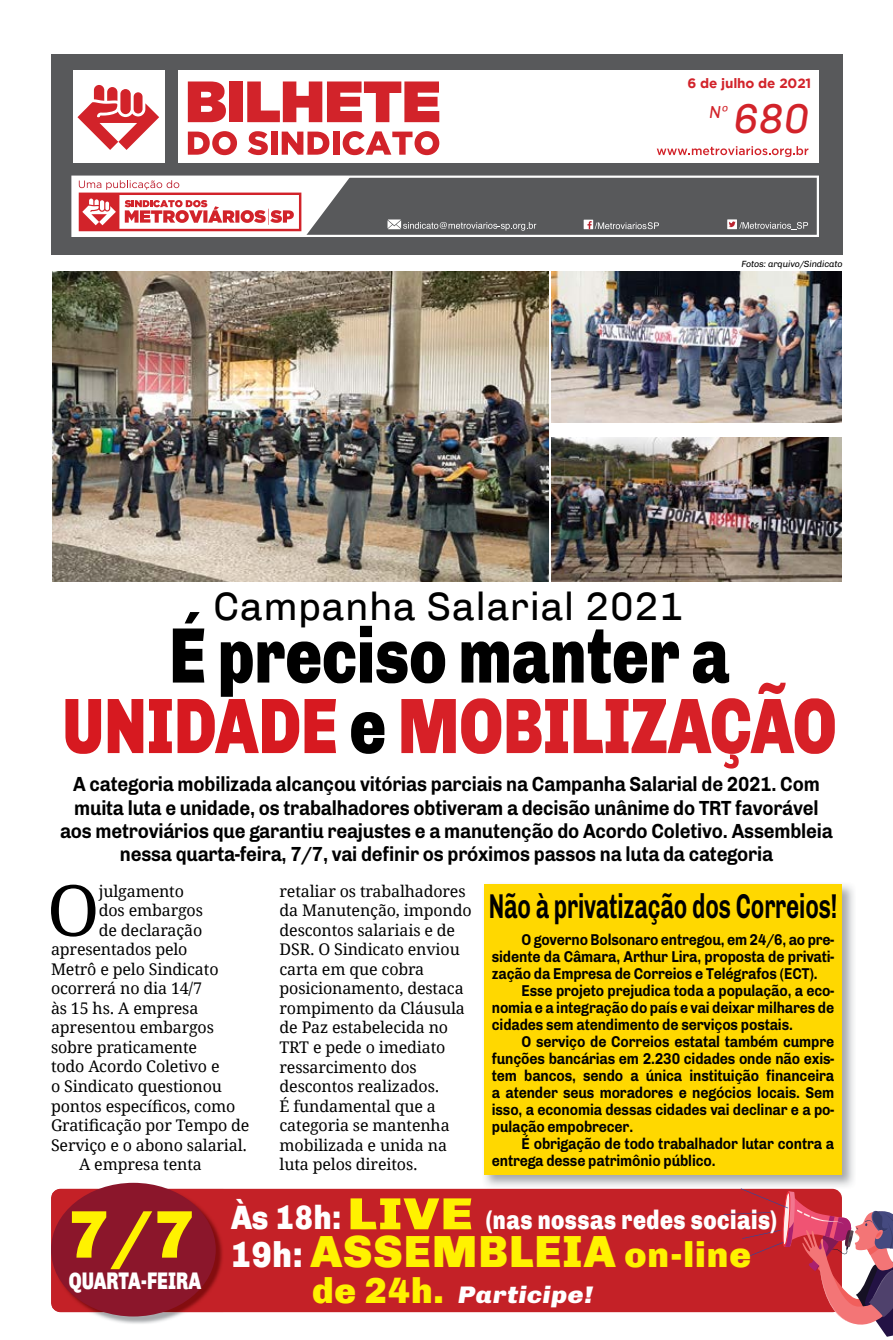
<style>
.page{position:relative;width:893px;height:1340px;background:#fff}
.page>*{position:absolute;margin:0;border:0;box-sizing:border-box;transform-origin:0 0}
.t1{font:900 78.75px/70.5px "Chivo";color:#000;text-align:center;scale:.78 1}
.t2{font:70.65px "Droid Serif";color:#000}
.t3{font:900 67.5px "Chivo";color:#fff200}
.t4{font:900 45px "Chivo";letter-spacing:.025em;color:#fff200}
.t5{font:italic 42px "Chivo";color:#d2232a}
.t6{font:39.6px "Chivo";letter-spacing:.01em;color:#000}
.t7{font:700 34.5px "Chivo";letter-spacing:-.005em;color:#000;scale:.65 1}
.t8{font:900 27px "Chivo";letter-spacing:.025em;color:#fff;scale:.8 1}
.t9{font:italic 900 24px "Chivo";letter-spacing:.025em;color:#fff;scale:1.1 1}
.t10{font:900 24px "Chivo";color:#fff;scale:.75 1}
.t11{font:700 20.4px/23.4px "Chivo";letter-spacing:-.01em;color:#000;text-align:center;scale:.9 1}
.t12{font:italic 17.4px "Chivo";color:#d2232a}
.t13{font:16.05px/19.5px "Droid Serif";letter-spacing:-.01em;color:#000}
.t14{font:700 15.75px/17px "Chivo";letter-spacing:-.01em;color:#000;text-align:justify;scale:.89 1}
.t15{font:700 13.5px "Gotham";letter-spacing:-.01em;color:#d2232a}
.t16{font:italic 9px "Chivo";letter-spacing:-.015em;color:#000}
.s1{color:#d71920}
.s2{color:#d72027}
.s3{font-size:33.75px}
.s4{font-size:45px;color:#fff200}
.s5{font-size:36px;color:#fff}
.s6{font-size:36px}
.s7{font-style:normal;font-size:36px;color:#fff200}
</style>
<div class="page">
<div style="left:51px;top:54px;width:792px;height:201px;background:#58595b"></div>
<div style="left:178px;top:71px;width:641px;height:92px;background:#fff"></div>
<div style="left:73px;top:71px;width:91px;height:92px;background:#fff"></div>
<svg style="left:77px;top:85px;width:82px;height:65px"></svg>
<svg style="left:188px;top:81px;width:38px;height:41px;background:#d9474d"></svg>
<div style="left:229px;top:81px;width:13px;height:41px;background:#d2232a"></div>
<svg style="left:247px;top:81px;width:192px;height:41px"></svg>
<svg style="left:188px;top:131px;width:49px;height:24px"></svg>
<svg style="left:248px;top:131px;width:20px;height:24px"></svg>
<div style="left:271px;top:132px;width:6px;height:23px;background:#d2232a"></div>
<svg style="left:282px;top:132px;width:47px;height:23px"></svg>
<div style="left:333px;top:132px;width:6px;height:23px;background:#d2232a"></div>
<svg style="left:343px;top:131px;width:96px;height:24px"></svg>
<svg style="left:657px;top:146px;width:151px;height:11px"></svg>
<svg style="left:71px;top:175px;width:748px;height:62px"></svg>
<img style="left:484px;top:884px;width:370px;height:303px">
<div style="left:484px;top:884px;width:358px;height:290px;background:#ffd800"></div>
<img style="left:52px;top:271px;width:496px;height:310px">
<div style="left:51px;top:1188px;width:791px;height:124px;background:#c42127;border-radius:10px"></div>
<img style="left:59px;top:1312px;width:165px;height:12px">
<img style="left:52px;top:1188px;width:172px;height:124px">
<div style="left:51px;top:1182px;width:165px;height:134px;background:#8b162b;border-radius:50%"></div>
<hr style="left:724px;top:1212px;width:48px;height:2px;background:#30499e">
<svg style="left:741px;top:1188px;width:152px;height:148px"></svg>
<img style="left:552px;top:271px;width:290px;height:151px">
<img style="left:551px;top:437px;width:291px;height:144px">
<p class="t15" style="left:687px;top:75px;width:125px">6 de julho de 2021</p>
<h3 class="t5" style="left:733px;top:95px;width:78px">680</h3>
<p class="t12" style="left:709px;top:102px;width:20px">Nº</p>
<p class="t16" style="left:741px;top:258px;width:103px">Fotos: arquivo/Sindicato</p>
<h3 class="t6" style="left:213px;top:583px;width:472px">Campanha Salarial 2021</h3>
<h1 class="t1" style="left:62px;top:620px;width:994px">É preciso manter a<br><span class="s1">UNIDADE</span> e <span class="s2">MOBILIZAÇÃO</span></h1>
<p class="t11" style="left:60px;top:772px;width:860px">A categoria mobilizada alcançou vitórias parciais na Campanha Salarial de 2021. Com muita luta e unidade, os trabalhadores obtiveram a decisão unânime do TRT favorável aos metroviários que garantiu reajustes e a manutenção do Acordo Coletivo. Assembleia nessa quarta-feira, 7/7, vai definir os próximos passos na luta da categoria</p>
<h2 class="t2" style="left:47px;top:861px;width:54px">O</h2>
<p class="t13" style="left:99px;top:881px;width:87px">julgamento</p>
<p class="t13" style="left:99px;top:900px;width:106px">dos embargos</p>
<p class="t13" style="left:99px;top:920px;width:105px">de declaração</p>
<p class="t13" style="left:51px;top:939px;width:138px">apresentados pelo</p>
<p class="t13" style="left:51px;top:959px;width:169px">Metrô e pelo Sindicato</p>
<p class="t13" style="left:51px;top:978px;width:153px">ocorrerá no dia 14/7</p>
<p class="t13" style="left:51px;top:998px;width:149px">às 15 hs. A empresa</p>
<p class="t13" style="left:51px;top:1017px;width:164px">apresentou embargos</p>
<p class="t13" style="left:51px;top:1037px;width:148px">sobre praticamente</p>
<p class="t13" style="left:51px;top:1056px;width:170px">todo Acordo Coletivo e</p>
<p class="t13" style="left:51px;top:1076px;width:173px">o Sindicato questionou</p>
<p class="t13" style="left:51px;top:1095px;width:186px">pontos específicos, como</p>
<p class="t13" style="left:51px;top:1115px;width:200px">Gratificação por Tempo de</p>
<p class="t13" style="left:51px;top:1134px;width:198px">Serviço e o abono salarial.</p>
<p class="t13" style="left:79px;top:1154px;width:124px">A empresa tenta</p>
<p class="t13" style="left:280px;top:881px;width:194px">retaliar os trabalhadores da Manutenção, impondo descontos salariais e de<br>DSR. O Sindicato enviou carta em que cobra posicionamento, destaca rompimento da Cláusula de Paz estabelecida no<br>TRT e pede o imediato ressarcimento dos descontos realizados.<br>É fundamental que a categoria se mantenha mobilizada e unida na luta pelos direitos.</p>
<h3 class="t7" style="left:489px;top:885px;width:538px">Não à privatização dos Correios!</h3>
<p class="t14" style="left:492px;top:931px;width:386px;text-indent:30px">O governo Bolsonaro entregou, em 24/6, ao pre&shy;sidente da Câmara, Arthur Lira, proposta de privati&shy;zação da Empresa de Correios e Telégrafos (ECT).</p>
<p class="t14" style="left:492px;top:982px;width:386px;text-indent:30px">Esse projeto prejudica toda a população, a eco&shy;nomia e a integração do país e vai deixar milhares de cidades sem atendimento de serviços postais.</p>
<p class="t14" style="left:492px;top:1033px;width:386px;text-indent:30px">O serviço de Correios estatal também cumpre funções bancárias em 2.230 cidades onde não exis&shy;tem bancos, sendo a única instituição financeira a atender seus moradores e negócios locais. Sem isso, a economia dessas cidades vai declinar e a po&shy;pulação empobrecer.</p>
<p class="t14" style="left:492px;top:1134px;width:386px;text-indent:30px">É obrigação de todo trabalhador lutar contra a entrega desse patrimônio público.</p>
<h3 class="t3" style="left:68px;top:1194px;width:129px">7/7</h3>
<h3 class="t10" style="left:69px;top:1266px;width:178px">QUARTA-FEIRA</h3>
<h3 class="t8" style="left:231px;top:1203px;width:684px"><span class="s3">Às 18h:</span> <span class="s4">LIVE</span> (nas nossas redes sociais)</h3>
<h3 class="t4" style="left:231px;top:1224px;width:521px"><span class="s5">19h:</span> ASSEMBLEIA <span class="s6">on-line</span></h3>
<h3 class="t9" style="left:312px;top:1279px;width:257px"><span class="s7">de 24h.</span> Participe!</h3>
</div>
